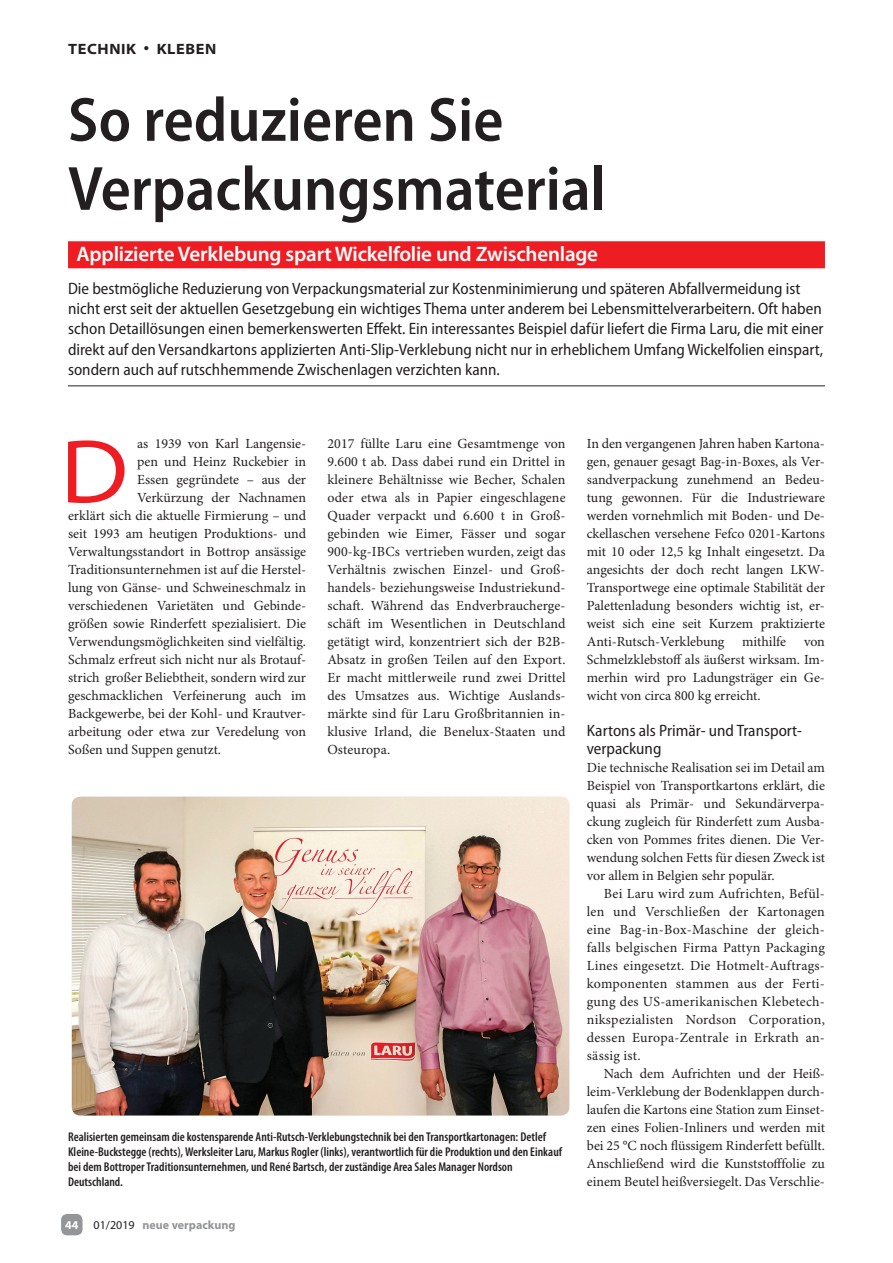
<style>
.page{position:relative;width:893px;height:1263px;background:#fff}
.page>*{position:absolute;margin:0;border:0;box-sizing:border-box;transform-origin:0 0}
.t1{font:semi-expanded 91.05px "Myriad Pro";color:#ee1d23}
.t2{font:600 semi-condensed 63px/69px "Myriad Pro";color:#231f20}
.t3{font:600 21px "Myriad Pro";letter-spacing:-.01em;color:#fff}
.t4{font:semi-condensed 16.5px/20.2px "Myriad Pro";color:#231f20}
.t5{font:700 semi-expanded 15px "Myriad Pro";letter-spacing:.04em;color:#231f20}
.t6{font:13.95px/18px "Minion Pro";color:#231f20;text-align:justify}
.t7{font:600 condensed 12.75px/15px "Myriad Pro";color:#231f20}
.t8{font:700 12px "Myriad Pro";color:#939598}
.t9{font:700 12px "Myriad Pro";color:#fff}
.s1{font-weight:400;color:#231f20}
</style>
<div class="page">
<div style="left:60px;top:1213px;width:23px;height:23px;background:#939598;border-radius:7px"></div>
<div style="left:60px;top:1213px;width:24px;height:23px;border:1px solid #fff;border-radius:7px"></div>
<img style="left:72px;top:797px;width:497px;height:318px">
<div style="left:68px;top:241px;width:757px;height:27px;background:#ee1d23"></div>
<hr style="left:68px;top:385px;width:757px;height:1px;background:#231f20">
<p class="t5" style="left:68px;top:40px;width:150px">TECHNIK • KLEBEN</p>
<h2 class="t2" style="left:68px;top:86px;width:539px">So reduzieren Sie<br>Verpackungsmaterial</h2>
<h3 class="t3" style="left:77px;top:242px;width:523px">Applizierte Verklebung spart Wickelfolie und Zwischenlage</h3>
<p class="t4" style="left:68px;top:279px;width:757px">Die bestmögliche Reduzierung von Verpackungsmaterial zur Kostenminimierung und späteren Abfallvermeidung ist nicht erst seit der aktuellen Gesetzgebung ein wichtiges Thema unter anderem bei Lebensmittelverarbeitern. Oft haben schon Detaillösungen einen bemerkenswerten Effekt. Ein interessantes Beispiel dafür liefert die Firma Laru, die mit einer direkt auf den Versandkartons applizierten Anti-Slip-Verklebung nicht nur in erheblichem Umfang Wickelfolien einspart, sondern auch auf rutschhemmende Zwischenlagen verzichten kann.</p>
<h1 class="t1" style="left:61px;top:421px;width:69px">D</h1>
<p class="t6" style="left:137px;top:435px;width:171px">as 1939 von Karl Langensie-</p>
<p class="t6" style="left:327px;top:435px;width:240px">2017 füllte Laru eine Gesamtmenge von 9.600 t ab. Dass dabei rund ein Drittel in kleinere Behältnisse wie Becher, Schalen oder etwa als in Papier eingeschlagene Quader verpackt und 6.600 t in Groß&shy;gebinden wie Eimer, Fässer und sogar 900-kg-IBCs vertrieben wurden, zeigt das Verhältnis zwischen Einzel- und Groß&shy;handels- beziehungsweise Industriekund&shy;schaft. Während das Endverbraucherge&shy;schäft im Wesentlichen in Deutschland getätigt wird, konzentriert sich der B2B-Absatz in großen Teilen auf den Export.<br>Er macht mittlerweile rund zwei Drittel des Umsatzes aus. Wichtige Auslands&shy;märkte sind für Laru Großbritannien in&shy;klusive Irland, die Benelux-Staaten und Osteuropa.</p>
<p class="t6" style="left:587px;top:435px;width:240px">In den vergangenen Jahren haben Kartona&shy;gen, genauer gesagt Bag-in-Boxes, als Ver&shy;sandverpackung zunehmend an Bedeu&shy;tung gewonnen. Für die Industrieware werden vornehmlich mit Boden- und De&shy;ckellaschen versehene Fefco 0201-Kartons mit 10 oder 12,5 kg Inhalt eingesetzt. Da angesichts der doch recht langen LKW-Transportwege eine optimale Stabilität der Palettenladung besonders wichtig ist, er&shy;weist sich eine seit Kurzem praktizierte Anti-Rutsch-Verklebung</p>
<p class="t6" style="left:137px;top:453px;width:171px">pen und Heinz Ruckebier in</p>
<p class="t6" style="left:137px;top:471px;width:171px">Essen gegründete – aus der</p>
<p class="t6" style="left:137px;top:489px;width:171px">Verkürzung der Nachnamen</p>
<p class="t6" style="left:68px;top:507px;width:240px">erklärt sich die aktuelle Firmierung – und</p>
<p class="t6" style="left:68px;top:525px;width:240px">seit 1993 am heutigen Produktions- und</p>
<p class="t6" style="left:68px;top:543px;width:240px">Verwaltungsstandort in Bottrop ansässige</p>
<p class="t6" style="left:68px;top:561px;width:240px">Traditionsunternehmen ist auf die Herstel-</p>
<p class="t6" style="left:68px;top:579px;width:240px">lung von Gänse- und Schweineschmalz in</p>
<p class="t6" style="left:68px;top:597px;width:240px">verschiedenen Varietäten und Gebinde-</p>
<p class="t6" style="left:68px;top:615px;width:240px">größen sowie Rinderfett spezialisiert. Die</p>
<p class="t6" style="left:68px;top:633px;width:240px">Verwendungsmöglichkeiten sind vielfältig.</p>
<p class="t6" style="left:68px;top:651px;width:240px">Schmalz erfreut sich nicht nur als Brotauf-</p>
<p class="t6" style="left:68px;top:669px;width:240px">strich großer Beliebtheit, sondern wird zur</p>
<p class="t6" style="left:68px;top:687px;width:240px">geschmacklichen Verfeinerung auch im</p>
<p class="t6" style="left:68px;top:705px;width:240px">Backgewerbe, bei der Kohl- und Krautver-</p>
<p class="t6" style="left:68px;top:723px;width:240px">arbeitung oder etwa zur Veredelung von</p>
<p class="t6" style="left:68px;top:741px;width:155px">Soßen und Suppen genutzt.</p>
<p class="t6" style="left:742px;top:633px;width:45px">mithilfe</p>
<p class="t6" style="left:587px;top:633px;width:240px;text-indent:217px">von Schmelzklebstoff als äußerst wirksam. Im&shy;merhin wird pro Ladungsträger ein Ge&shy;wicht von circa 800 kg erreicht.</p>
<p class="t4" style="left:587px;top:722px;width:216px;line-height:18px">Kartons als Primär- und Transport&shy;verpackung</p>
<p class="t6" style="left:587px;top:759px;width:240px">Die technische Realisation sei im Detail am Beispiel von Transportkartons erklärt, die quasi als Primär- und Sekundärverpa&shy;ckung zugleich für Rinderfett zum Ausba&shy;cken von Pommes frites dienen. Die Ver&shy;wendung solchen Fetts für diesen Zweck ist vor allem in Belgien sehr populär.</p>
<p class="t6" style="left:587px;top:885px;width:240px;text-indent:17px">Bei Laru wird zum Aufrichten, Befül&shy;len und Verschließen der Kartonagen eine Bag-in-Box-Maschine der gleich&shy;falls belgischen Firma Pattyn Packaging Lines eingesetzt. Die Hotmelt-Auftrags&shy;komponenten stammen aus der Ferti&shy;gung des US-amerikanischen Klebetech&shy;nikspezialisten Nordson Corporation, dessen Europa-Zentrale in Erkrath an&shy;sässig ist.</p>
<p class="t6" style="left:587px;top:1065px;width:240px;text-indent:17px">Nach dem Aufrichten und der Heiß&shy;leim-Verklebung der Bodenklappen durch&shy;laufen die Kartons eine Station zum Einset&shy;zen eines Folien-Inliners und werden mit bei 25 °C noch flüssigem Rinderfett befüllt.<br>Anschließend wird die Kunststofffolie zu einem Beutel heißversiegelt. Das Verschlie-</p>
<p class="t7" style="left:68px;top:1129px;width:496px">Realisierten gemeinsam die kostensparende Anti-Rutsch-Verklebungstechnik bei den Transportkartonagen: Detlef Kleine-Buckstegge (rechts), Werksleiter Laru, Markus Rogler (links), verantwortlich für die Produktion und den Einkauf bei dem Bottroper Traditionsunternehmen, und René Bartsch, der zuständige Area Sales Manager Nordson Deutschland.</p>
<p class="t9" style="left:65px;top:1219px;width:15px">44</p>
<p class="t8" style="left:94px;top:1219px;width:143px"><span class="s1">01/2019</span> neue verpackung</p>
</div>
